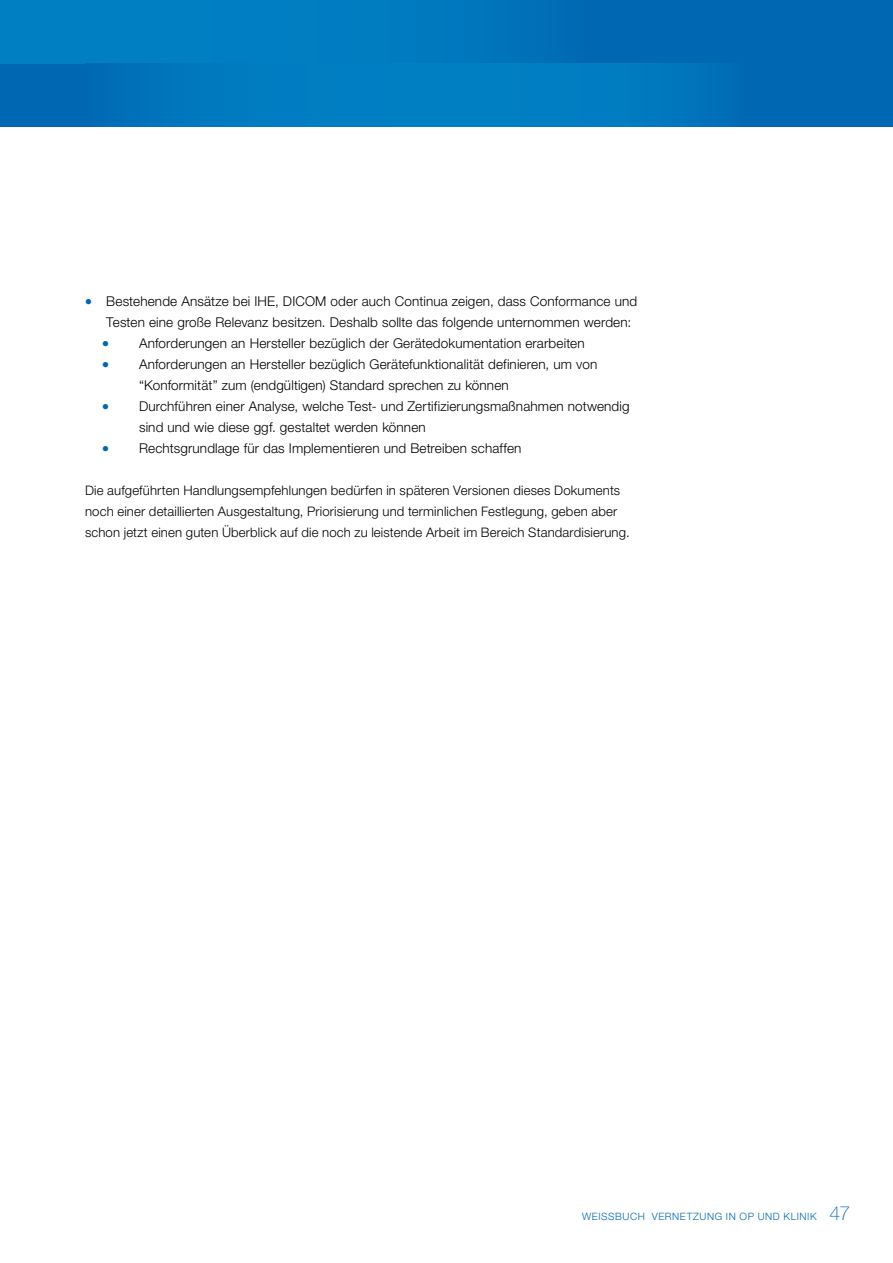
<style>
.page{position:relative;width:893px;height:1263px;background:#fff}
.page>*{position:absolute;margin:0;border:0;box-sizing:border-box;transform-origin:0 0}
.t1{font:300 13.5px "Helvetica Neue LT Pro";letter-spacing:.01em;color:#000}
.t2{font:300 13.2px/21px "Helvetica Neue LT Pro";letter-spacing:.01em;color:#000}
.t3{font:300 10.2px "Helvetica Neue LT Pro";letter-spacing:.06em;color:#0068b2}
.s1{font-weight:100;font-size:19.5px}
</style>
<div class="page">
<div style="left:0;top:0;width:893px;height:126px;background:#0068b2"></div>
<div style="left:0;top:0;width:585px;height:63px;background:linear-gradient(to right,#0083c6,#0072ba)"></div>
<div style="left:148px;top:63px;width:243px;height:63px;background:#007cc1"></div>
<div style="left:391px;top:63px;width:355px;height:63px;background:linear-gradient(to right,#0083c6,#0072ba)"></div>
<p class="t1" style="left:106px;top:293px;width:532px">Bestehende Ansätze bei IHE, DICOM oder auch Continua zeigen, dass Conformance und</p>
<p class="t1" style="left:106px;top:314px;width:526px">Testen eine große Relevanz besitzen. Deshalb sollte das folgende unternommen werden:</p>
<p class="t1" style="left:139px;top:335px;width:447px">Anforderungen an Hersteller bezüglich der Gerätedokumentation erarbeiten</p>
<p class="t1" style="left:139px;top:356px;width:460px">Anforderungen an Hersteller bezüglich Gerätefunktionalität definieren, um von</p>
<p class="t1" style="left:139px;top:377px;width:371px">“Konformität” zum (endgültigen) Standard sprechen zu können</p>
<p class="t1" style="left:139px;top:398px;width:492px">Durchführen einer Analyse, welche Test- und Zertifizierungsmaßnahmen notwendig</p>
<p class="t1" style="left:139px;top:419px;width:288px">sind und wie diese ggf. gestaltet werden können</p>
<p class="t1" style="left:139px;top:440px;width:384px">Rechtsgrundlage für das Implementieren und Betreiben schaffen</p>
<p class="t2" style="left:85px;top:480px;width:546px">Die aufgeführten Handlungsempfehlungen bedürfen in späteren Versionen dieses Dokuments noch einer detaillierten Ausgestaltung, Priorisierung und terminlichen Festlegung, geben aber schon jetzt einen guten Überblick auf die noch zu leistende Arbeit im Bereich Standardisierung.</p>
<p class="t3" style="left:582px;top:1210px;width:270px">WEISSBUCH VERNETZUNG IN OP UND KLINIK <span class="s1">47</span></p>
</div>
